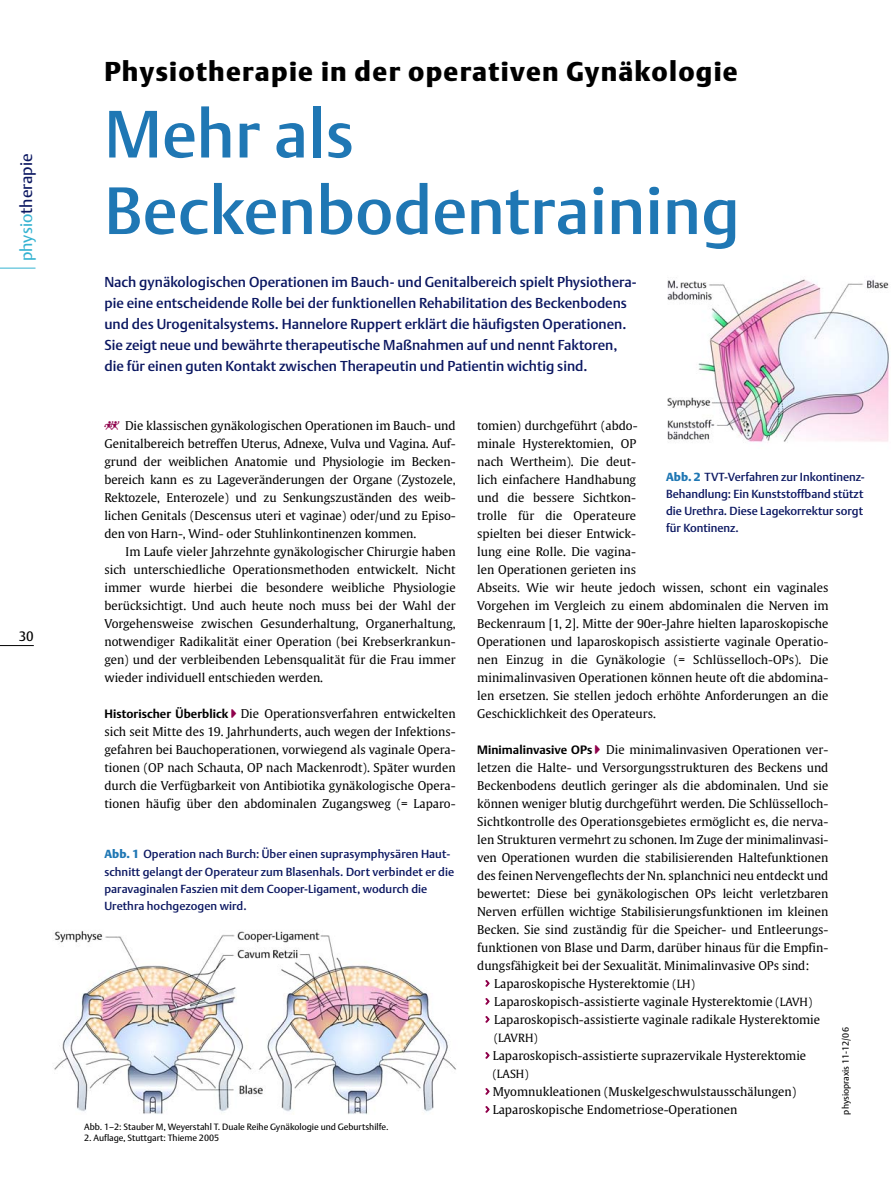
<style>
.page{position:relative;width:893px;height:1191px;background:#fff}
.page>*{position:absolute;margin:0;border:0;box-sizing:border-box;transform-origin:0 0}
.t1{font:66px/76.5px "Thieme Argo Three 04";letter-spacing:.005em;color:#1f77b4}
.t2{font:700 27px "Thieme Argo Two 04";letter-spacing:.045em;color:#000}
.t3{font:16.5px "Thieme Argo Two 04";letter-spacing:.005em;color:#0b1761}
.t4{font:14.25px/21px "Thieme Argo Three 04";color:#0b1761}
.t5{font:13.5px "Thieme Argo Two 04";color:#000}
.t6{font:12px/18px "Thieme Gulliver 04";color:#000;text-align:justify}
.t7{font:11.7px/17.2px "Thieme Argo Three 04";color:#0b1761}
.t8{font:11.25px "Thieme Gulliver 04";color:#000}
.t9{font:9px "Thieme Argo Two 04";color:#000}
.s1{color:#35b3d1}
.s2{font-family:"Physiopraxis";font-size:19.5px;color:#90034c}
.s3{font-family:"Thieme Argo One 04";font-weight:700}
.s4{font-family:"Thieme Argo Two 04";font-weight:700;color:#1f77b4}
.s5{font-size:11.25px}
</style>
<div class="page">
<hr style="left:0;top:268px;width:36px;height:1px;background:#35b3d1">
<hr style="left:0;top:645px;width:34px;height:1px;background:#000">
<img style="left:54px;top:930px;width:402px;height:184px">
<img style="left:668px;top:279px;width:221px;height:163px">
<h3 class="t3" style="left:19px;top:261px;width:109px;rotate:-90deg"><span class="s1">physio</span>therapie</h3>
<p class="t5" style="left:19px;top:630px;width:17px">30</p>
<h2 class="t2" style="left:104px;top:60px;width:635px">Physiotherapie in der operativen Gynäkologie</h2>
<h1 class="t1" style="left:104px;top:101px;width:637px">Mehr als<br>Beckenbodentraining</h1>
<p class="t4" style="left:104px;top:272px;width:534px">Nach gynäkologischen Operationen im Bauch- und Genitalbereich spielt Physiothera&shy;pie eine entscheidende Rolle bei der funktionellen Rehabilitation des Beckenbodens und des Urogenitalsystems. Hannelore Ruppert erklärt die häufigsten Operationen.<br>Sie zeigt neue und bewährte therapeutische Maßnahmen auf und nennt Faktoren, die für einen guten Kontakt zwischen Therapeutin und Patientin wichtig sind.</p>
<p class="t6" style="left:104px;top:417px;width:353px"><span class="s2">bb</span> Die klassischen gynäkologischen Operationen im Bauch- und Genitalbereich betreffen Uterus, Adnexe, Vulva und Vagina. Auf&shy;grund der weiblichen Anatomie und Physiologie im Becken&shy;bereich kann es zu Lageveränderungen der Organe (Zystozele, Rektozele, Enterozele) und zu Senkungszuständen des weib&shy;lichen Genitals (Descensus uteri et vaginae) oder/und zu Episo&shy;den von Harn-, Wind- oder Stuhlinkontinenzen kommen.</p>
<p class="t6" style="left:104px;top:543px;width:353px;text-indent:21px">Im Laufe vieler Jahrzehnte gynäkologischer Chirurgie haben sich unterschiedliche Operationsmethoden entwickelt. Nicht immer wurde hierbei die besondere weibliche Physiologie berücksichtigt. Und auch heute noch muss bei der Wahl der Vorgehensweise zwischen Gesunderhaltung, Organerhaltung, notwendiger Radikalität einer Operation (bei Krebserkrankun&shy;gen) und der verbleibenden Lebensqualität für die Frau immer wieder individuell entschieden werden.</p>
<p class="t6" style="left:104px;top:705px;width:353px"><span class="s3">Historischer Überblick</span> <span class="s2">s</span> Die Operationsverfahren entwickelten sich seit Mitte des 19. Jahrhunderts, auch wegen der Infektions&shy;gefahren bei Bauchoperationen, vorwiegend als vaginale Opera&shy;tionen (OP nach Schauta, OP nach Mackenrodt). Später wurden durch die Verfügbarkeit von Antibiotika gynäkologische Opera&shy;tionen häufig über den abdominalen Zugangsweg (= Laparo-</p>
<p class="t7" style="left:104px;top:846px;width:351px"><span class="s4">Abb. 1</span> Operation nach Burch: Über einen suprasymphysären Haut&shy;schnitt gelangt der Operateur zum Blasenhals. Dort verbindet er die paravaginalen Faszien mit dem Cooper-Ligament, wodurch die Urethra hochgezogen wird.</p>
<p class="t9" style="left:84px;top:1123px;width:306px">Abb. 1–2: Stauber M, Weyerstahl T. Duale Reihe Gynäkologie und Geburtshilfe.</p>
<p class="t9" style="left:84px;top:1134px;width:136px">2. Auflage, Stuttgart: Thieme 2005</p>
<p class="t6" style="left:477px;top:417px;width:353px;text-align:left">tomien) durchgeführt (abdo-<br>minale Hysterektomien, OP<br>nach Wertheim). Die deut-<br>lich einfachere Handhabung<br>und die bessere Sichtkon-<br>trolle für die Operateure<br>spielten bei dieser Entwick-<br>lung eine Rolle. Die vagina-<br>len Operationen gerieten ins<br>Abseits. Wie wir heute jedoch wissen, schont ein vaginales Vorgehen im Vergleich zu einem abdominalen die Nerven im Beckenraum [1, 2]. Mitte der 90er-Jahre hielten laparoskopische Operationen und laparoskopisch assistierte vaginale Operatio&shy;nen Einzug in die Gynäkologie (= Schlüsselloch-OPs). Die minimalinvasiven Operationen können heute oft die abdomina&shy;len ersetzen. Sie stellen jedoch erhöhte Anforderungen an die Geschicklichkeit des Operateurs.</p>
<p class="t6" style="left:477px;top:741px;width:353px"><span class="s3">Minimalinvasive OPs</span> <span class="s2">s</span> Die minimalinvasiven Operationen ver-</p>
<p class="t6" style="left:477px;top:759px;width:353px">letzen die Halte- und Versorgungsstrukturen des Beckens und</p>
<p class="t6" style="left:477px;top:777px;width:353px">Beckenbodens deutlich geringer als die abdominalen. Und sie</p>
<p class="t6" style="left:477px;top:795px;width:353px">können weniger blutig durchgeführt werden. Die Schlüsselloch-</p>
<p class="t6" style="left:477px;top:813px;width:353px">Sichtkontrolle des Operationsgebietes ermöglicht es, die nerva-</p>
<p class="t6" style="left:477px;top:831px;width:353px">len Strukturen vermehrt zu schonen. Im Zuge der minimalinvasi-</p>
<p class="t6" style="left:477px;top:849px;width:353px">ven Operationen wurden die stabilisierenden Haltefunktionen</p>
<p class="t6" style="left:477px;top:867px;width:353px">des feinen Nervengeflechts der Nn. splanchnici neu entdeckt und</p>
<p class="t6" style="left:477px;top:885px;width:353px">bewertet: Diese bei gynäkologischen OPs leicht verletzbaren</p>
<p class="t6" style="left:477px;top:903px;width:353px">Nerven erfüllen wichtige Stabilisierungsfunktionen im kleinen</p>
<p class="t6" style="left:477px;top:921px;width:353px">Becken. Sie sind zuständig für die Speicher- und Entleerungs-</p>
<p class="t6" style="left:477px;top:939px;width:353px">funktionen von Blase und Darm, darüber hinaus für die Empfin-</p>
<p class="t6" style="left:477px;top:957px;width:334px">dungsfähigkeit bei der Sexualität. Minimalinvasive OPs sind:</p>
<p class="t6" style="left:486px;top:975px;width:210px"><span class="s2">&gt;</span> Laparoskopische Hysterektomie <span class="s5">(LH)</span></p>
<p class="t6" style="left:486px;top:993px;width:328px"><span class="s2">&gt;</span> Laparoskopisch-assistierte vaginale Hysterektomie <span class="s5">(LAVH)</span></p>
<p class="t6" style="left:486px;top:1011px;width:336px"><span class="s2">&gt;</span> Laparoskopisch-assistierte vaginale radikale Hysterektomie</p>
<p class="t8" style="left:494px;top:1032px;width:45px">(LAVRH)</p>
<p class="t6" style="left:486px;top:1047px;width:322px"><span class="s2">&gt;</span> Laparoskopisch-assistierte suprazervikale Hysterektomie</p>
<p class="t8" style="left:493px;top:1068px;width:37px">(LASH)</p>
<p class="t6" style="left:486px;top:1083px;width:312px"><span class="s2">&gt;</span> Myomnukleationen (Muskelgeschwulstausschälungen) <span class="s2">&gt;</span> Laparoskopische Endometriose-Operationen</p>
<p class="t7" style="left:666px;top:469px;width:200px"><span class="s4">Abb. 2</span> TVT-Verfahren zur Inkontinenz-Behandlung: Ein Kunststoffband stützt die Urethra. Diese Lagekorrektur sorgt für Kontinenz.</p>
<p class="t9" style="left:842px;top:1114px;width:89px;rotate:-90deg">physiopraxis 11-12/06</p>
</div>
